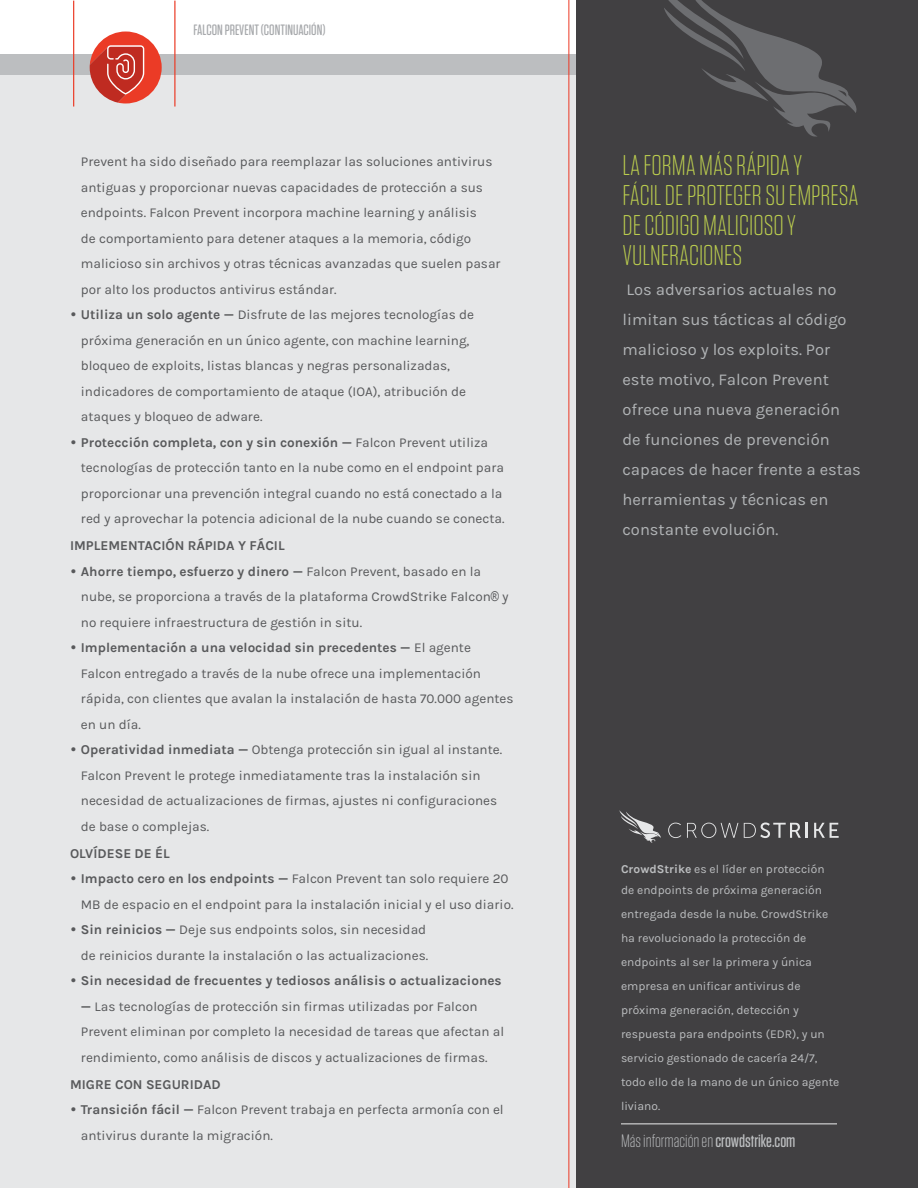
<style>
.page{position:relative;width:918px;height:1188px;background:#fff}
.page>*{position:absolute;margin:0;border:0;box-sizing:border-box;transform-origin:0 0}
.t1{font:300 28.5px/30px "Tungsten Rounded";color:#bbcd4e}
.t2{font:300 18px "Tungsten Rounded";color:#bcbec0}
.t3{font:16.5px/30px "Karla";color:#b1b4b6}
.t4{font:500 15px "Tungsten Rounded";color:#a7a9ac}
.t5{font:13.5px/25.5px "Karla";color:#58595b}
.t6{font:700 13.5px "Karla";color:#58595b}
.t7{font:12px/24px "Karla";color:#bcbec0}
.s1{font-family:"Gotham";font-weight:700}
.s2{font-weight:700}
.s3{font-family:"Arial Narrow"}
.s4{font-family:"Gotham"}
.s5{font-weight:500}
</style>
<div class="page">
<div style="left:0;top:74px;width:918px;height:1114px;background:#e6e7e8"></div>
<div style="left:0;top:54px;width:918px;height:21px;background:#bcbec0"></div>
<hr style="left:174px;top:1px;width:1px;height:106px;background:#eb3b26">
<hr style="left:73px;top:1px;width:1px;height:106px;background:#eb3b26">
<div style="left:576px;top:0;width:342px;height:1188px;background:#414042"></div>
<svg style="left:664px;top:0;width:193px;height:137px"></svg>
<hr style="left:568px;top:0;width:1px;height:1188px;background:#ec3825">
<svg style="left:619px;top:810px;width:42px;height:33px"></svg>
<svg style="left:668px;top:823px;width:13px;height:15px"></svg>
<svg style="left:687px;top:823px;width:51px;height:15px"></svg>
<svg style="left:744px;top:822px;width:64px;height:16px"></svg>
<svg style="left:814px;top:823px;width:25px;height:15px"></svg>
<hr style="left:621px;top:1124px;width:216px;height:1px;background:#ededed">
<svg style="left:90px;top:32px;width:72px;height:72px"></svg>
<p class="t4" style="left:194px;top:22px;width:133px">FALCON PREVENT (CONTINUACIÓN)</p>
<p class="t5" style="left:81px;top:149px;width:421px">Prevent ha sido diseñado para reemplazar las soluciones antivirus antiguas y proporcionar nuevas capacidades de protección a sus endpoints. Falcon Prevent incorpora machine learning y análisis<br>de comportamiento para detener ataques a la memoria, código malicioso sin archivos y otras técnicas avanzadas que suelen pasar por alto los productos antivirus estándar.</p>
<p class="t5" style="left:81px;top:302px;width:395px;text-indent:-11px"><span class="s1">•</span> <span class="s2">Utiliza un solo agente —</span> Disfrute de las mejores tecnologías de próxima generación en un único agente, con machine learning, bloqueo de exploits, listas blancas y negras personalizadas, indicadores de comportamiento de ataque (IOA), atribución de ataques y bloqueo de adware.</p>
<p class="t5" style="left:81px;top:430px;width:425px;text-indent:-11px"><span class="s1">•</span> <span class="s2">Protección completa, con y sin conexión —</span> Falcon Prevent utiliza tecnologías de protección tanto en la nube como en el endpoint para proporcionar una prevención integral cuando no está conectado a la red y aprovechar la potencia adicional de la nube cuando se conecta.</p>
<p class="t6" style="left:70px;top:538px;width:216px">IMPLEMENTACIÓN RÁPIDA Y FÁCIL</p>
<p class="t5" style="left:81px;top:559px;width:429px;text-indent:-11px"><span class="s1">•</span> <span class="s2">Ahorre tiempo, esfuerzo y dinero —</span> Falcon Prevent, basado en la nube, se proporciona a través de la plataforma CrowdStrike Falcon<span class="s3">®</span> y no requiere infraestructura de gestión in situ.</p>
<p class="t5" style="left:81px;top:635px;width:434px;text-indent:-11px"><span class="s1">•</span> <span class="s2">Implementación a una velocidad sin precedentes —</span> El agente Falcon entregado a través de la nube ofrece una implementación rápida, con clientes que avalan la instalación de hasta 70.000 agentes en un día.</p>
<p class="t5" style="left:81px;top:737px;width:423px;text-indent:-11px"><span class="s1">•</span> <span class="s2">Operatividad inmediata —</span> Obtenga protección sin igual al instante.<br>Falcon Prevent le protege inmediatamente tras la instalación sin necesidad de actualizaciones de firmas, ajustes ni configuraciones de base o complejas.</p>
<p class="t6" style="left:70px;top:845px;width:101px">OLVÍDESE DE ÉL</p>
<p class="t5" style="left:81px;top:866px;width:434px;text-indent:-11px"><span class="s1">•</span> <span class="s2">Impacto cero en los endpoints —</span> Falcon Prevent tan solo requiere 20<br>MB de espacio en el endpoint para la instalación inicial y el uso diario.</p>
<p class="t5" style="left:70px;top:917px;width:360px;text-align:right"><span class="s1">•</span> <span class="s2">Sin reinicios —</span> Deje sus endpoints solos, sin necesidad de reinicios durante la instalación o las actualizaciones.</p>
<p class="t6" style="left:70px;top:973px;width:433px"><span class="s4">•</span> Sin necesidad de frecuentes y tediosos análisis o actualizaciones</p>
<p class="t5" style="left:81px;top:994px;width:425px"><span class="s2">—</span> Las tecnologías de protección sin firmas utilizadas por Falcon<br>Prevent eliminan por completo la necesidad de tareas que afectan al rendimiento, como análisis de discos y actualizaciones de firmas.</p>
<p class="t6" style="left:70px;top:1077px;width:152px">MIGRE CON SEGURIDAD</p>
<p class="t5" style="left:81px;top:1097px;width:424px;text-indent:-11px"><span class="s1">•</span> <span class="s2">Transición fácil —</span> Falcon Prevent trabaja en perfecta armonía con el antivirus durante la migración.</p>
<h1 class="t1" style="left:622px;top:151px;width:238px">LA FORMA MÁS RÁPIDA Y<br>FÁCIL DE PROTEGER SU EMPRESA<br>DE CÓDIGO MALICIOSO Y<br>VULNERACIONES</h1>
<p class="t3" style="left:622px;top:275px;width:240px">Los adversarios actuales no limitan sus tácticas al código malicioso y los exploits. Por este motivo, Falcon Prevent ofrece una nueva generación de funciones de prevención capaces de hacer frente a estas herramientas y técnicas en constante evolución.</p>
<p class="t7" style="left:621px;top:858px;width:205px;line-height:21px"><span class="s2">CrowdStrike</span> es el líder en protección de endpoints de próxima generación</p>
<p class="t7" style="left:621px;top:902px;width:220px">entregada desde la nube. CrowdStrike ha revolucionado la protección de endpoints al ser la primera y única empresa en unificar antivirus de próxima generación, detección y respuesta para endpoints (EDR), y un servicio gestionado de cacería 24/7, todo ello de la mano de un único agente liviano.</p>
<h2 class="t2" style="left:621px;top:1131px;width:176px">Más información en <span class="s5">crowdstrike.com</span></h2>
</div>
